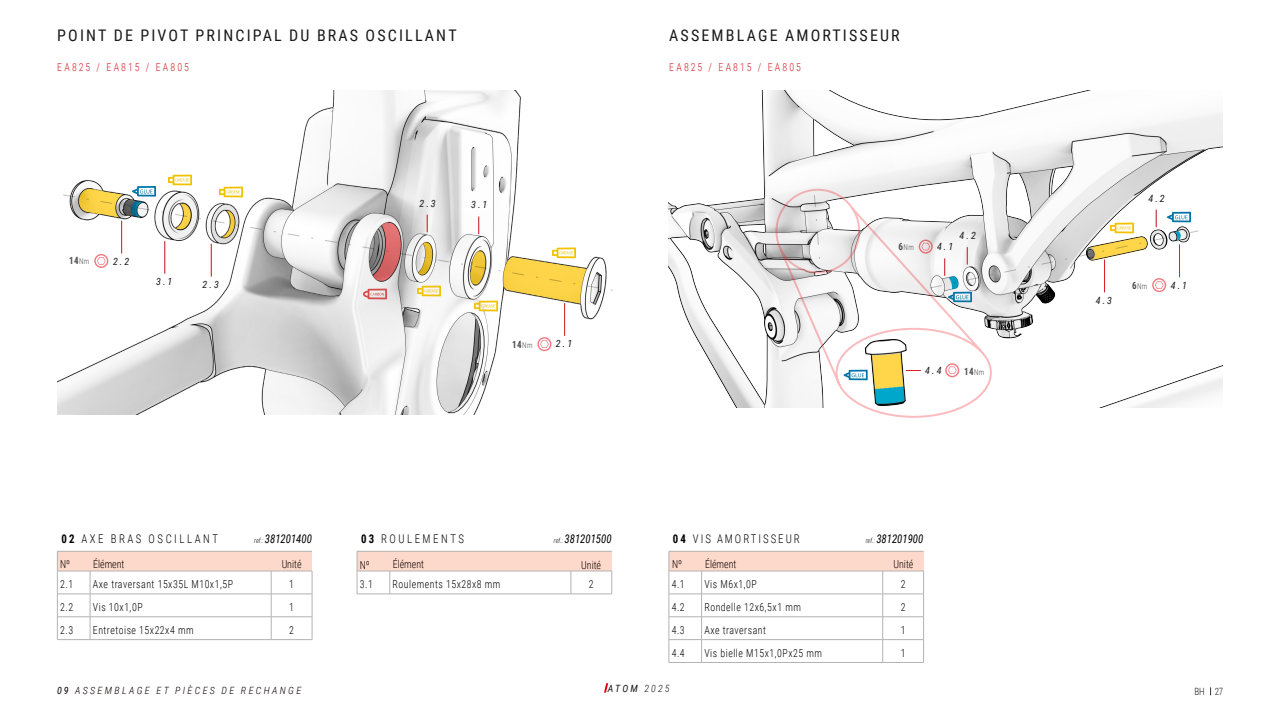
<style>
.page{position:relative;width:1280px;height:720px;background:#fff}
.page>*{position:absolute;margin:0;border:0;box-sizing:border-box;transform-origin:0 0}
.TITULOS_SECUNDARIOS{font:16px "Roboto Condensed";letter-spacing:.135em;color:#1a1a1a}
.tablas{font:italic 12px "Roboto Condensed";color:#000;scale:.9 1}
.HIGHLIGHTS{font:300 12px "Roboto Condensed";letter-spacing:.235em;color:#000;scale:.9 1}
.HIGHLIGHTS-2{font:300 12px "Roboto Condensed";letter-spacing:.185em;color:#000;scale:.9 1}
.Texto_tabla{font:300 11px "Roboto Condensed";letter-spacing:.05em;color:#000;scale:.9 1}
.tablas-2{font:300 11px "Roboto Condensed";color:#0b0002;scale:.9 1}
.referencia_bici{font:300 11px "Roboto Condensed";letter-spacing:.21em;color:#d1232a;scale:.9 1}
.pie_gama{font:italic 10px "Roboto Condensed";color:#1a1a1a}
.pie_gama-2{font:italic 300 10px "Roboto Condensed";letter-spacing:.235em;color:#0b0002}
.HIGHLIGHTS-3{font:700 10px "Roboto Condensed";color:#4d4d4d;scale:.9 1}
.t1{font:300 10px "Roboto Condensed";color:#1a1a1a;scale:.9 1}
.HIGHLIGHTS-4{font:300 8px "Roboto Condensed";color:#4d4d4d;scale:.9 1}
.s1{font-weight:300;font-size:8px}
.s2{font-weight:700;font-size:10px}
.s3{font-weight:700}
.s4{font-weight:300;font-size:7px}
.s5{font-weight:400}
.s6{font-weight:300}
</style>
<div class="page">
<svg style="left:604px;top:683px;width:4px;height:10px"></svg>
<img style="left:57px;top:90px;width:548px;height:324px">
<img style="left:669px;top:90px;width:554px;height:317px">
<hr style="left:564px;top:303px;width:1px;height:33px;background:#dc1e26">
<svg style="left:132px;top:186px;width:24px;height:8px"></svg>
<svg style="left:474px;top:301px;width:24px;height:10px"></svg>
<svg style="left:417px;top:292px;width:24px;height:4px"></svg>
<svg style="left:219px;top:187px;width:24px;height:7px"></svg>
<svg style="left:168px;top:175px;width:24px;height:10px"></svg>
<svg style="left:363px;top:292px;width:24px;height:7px"></svg>
<svg style="left:774px;top:188px;width:219px;height:230px"></svg>
<div style="left:57px;top:551px;width:255px;height:20px;background:#fcd9ca"></div>
<hr style="left:57px;top:594px;width:33px;height:1px;background:#b3b3b3">
<hr style="left:90px;top:594px;width:181px;height:1px;background:#b3b3b3">
<hr style="left:271px;top:594px;width:41px;height:1px;background:#b3b3b3">
<hr style="left:57px;top:617px;width:33px;height:1px;background:#b3b3b3">
<hr style="left:90px;top:617px;width:181px;height:1px;background:#b3b3b3">
<svg style="left:90px;top:572px;width:1px;height:67px"></svg>
<hr style="left:271px;top:617px;width:41px;height:1px;background:#b3b3b3">
<svg style="left:271px;top:572px;width:1px;height:67px"></svg>
<hr style="left:57px;top:639px;width:33px;height:1px;background:#b3b3b3">
<hr style="left:90px;top:639px;width:181px;height:1px;background:#b3b3b3">
<hr style="left:271px;top:639px;width:41px;height:1px;background:#b3b3b3">
<hr style="left:57px;top:551px;width:33px;height:1px;background:#b3b3b3">
<svg style="left:57px;top:551px;width:1px;height:88px"></svg>
<hr style="left:90px;top:551px;width:181px;height:1px;background:#b3b3b3">
<hr style="left:271px;top:551px;width:41px;height:1px;background:#b3b3b3">
<hr style="left:57px;top:571px;width:33px;height:1px;background:#b3b3b3">
<hr style="left:90px;top:571px;width:181px;height:1px;background:#b3b3b3">
<hr style="left:271px;top:571px;width:41px;height:1px;background:#b3b3b3">
<svg style="left:312px;top:571px;width:1px;height:68px"></svg>
<div style="left:669px;top:551px;width:255px;height:20px;background:#fcd9ca"></div>
<hr style="left:669px;top:594px;width:33px;height:1px;background:#b3b3b3">
<hr style="left:702px;top:594px;width:181px;height:1px;background:#b3b3b3">
<hr style="left:883px;top:594px;width:41px;height:1px;background:#b3b3b3">
<hr style="left:669px;top:617px;width:33px;height:1px;background:#b3b3b3">
<hr style="left:702px;top:617px;width:181px;height:1px;background:#b3b3b3">
<hr style="left:883px;top:617px;width:41px;height:1px;background:#b3b3b3">
<hr style="left:669px;top:639px;width:33px;height:1px;background:#b3b3b3">
<svg style="left:701px;top:572px;width:1px;height:90px"></svg>
<svg style="left:883px;top:572px;width:1px;height:90px"></svg>
<hr style="left:669px;top:662px;width:33px;height:1px;background:#b3b3b3">
<hr style="left:702px;top:662px;width:181px;height:1px;background:#b3b3b3">
<hr style="left:883px;top:662px;width:41px;height:1px;background:#b3b3b3">
<hr style="left:669px;top:551px;width:33px;height:1px;background:#b3b3b3">
<svg style="left:669px;top:552px;width:1px;height:110px"></svg>
<hr style="left:702px;top:551px;width:181px;height:1px;background:#b3b3b3">
<hr style="left:883px;top:551px;width:41px;height:1px;background:#b3b3b3">
<hr style="left:669px;top:571px;width:33px;height:1px;background:#b3b3b3">
<hr style="left:702px;top:571px;width:181px;height:1px;background:#b3b3b3">
<hr style="left:883px;top:571px;width:41px;height:1px;background:#b3b3b3">
<hr style="left:702px;top:639px;width:181px;height:1px;background:#b3b3b3">
<hr style="left:883px;top:639px;width:41px;height:1px;background:#b3b3b3">
<svg style="left:923px;top:572px;width:1px;height:90px"></svg>
<div style="left:357px;top:551px;width:255px;height:20px;background:#fcd9ca"></div>
<svg style="left:390px;top:572px;width:1px;height:22px"></svg>
<svg style="left:571px;top:572px;width:1px;height:22px"></svg>
<hr style="left:357px;top:594px;width:33px;height:1px;background:#b3b3b3">
<hr style="left:390px;top:594px;width:181px;height:1px;background:#b3b3b3">
<hr style="left:571px;top:594px;width:41px;height:1px;background:#b3b3b3">
<hr style="left:357px;top:551px;width:33px;height:1px;background:#b3b3b3">
<svg style="left:357px;top:552px;width:1px;height:42px"></svg>
<hr style="left:390px;top:551px;width:181px;height:1px;background:#b3b3b3">
<hr style="left:571px;top:551px;width:41px;height:1px;background:#b3b3b3">
<hr style="left:357px;top:571px;width:33px;height:1px;background:#b3b3b3">
<hr style="left:390px;top:571px;width:181px;height:1px;background:#b3b3b3">
<hr style="left:571px;top:571px;width:41px;height:1px;background:#b3b3b3">
<svg style="left:612px;top:571px;width:1px;height:23px"></svg>
<svg style="left:537px;top:337px;width:14px;height:14px"></svg>
<svg style="left:945px;top:363px;width:14px;height:14px"></svg>
<img style="left:783px;top:303px;width:141px;height:115px">
<svg style="left:62px;top:194px;width:551px;height:98px"></svg>
<svg style="left:813px;top:194px;width:8px;height:77px"></svg>
<svg style="left:919px;top:210px;width:280px;height:92px"></svg>
<p class="TITULOS_SECUNDARIOS" style="left:57px;top:24px;width:401px">POINT DE PIVOT PRINCIPAL DU BRAS OSCILLANT</p>
<p class="TITULOS_SECUNDARIOS" style="left:669px;top:25px;width:232px">ASSEMBLAGE AMORTISSEUR</p>
<p class="referencia_bici" style="left:57px;top:60px;width:148px">EA825 / EA815 / EA805</p>
<p class="referencia_bici" style="left:669px;top:60px;width:148px">EA825 / EA815 / EA805</p>
<p class="HIGHLIGHTS-3" style="left:69px;top:254px;width:24px">14<span class="s1">Nm</span></p>
<p class="pie_gama" style="left:113px;top:254px;width:18px">2.2</p>
<p class="pie_gama" style="left:156px;top:275px;width:18px">3.1</p>
<p class="pie_gama" style="left:203px;top:278px;width:18px">2.3</p>
<p class="pie_gama" style="left:420px;top:196px;width:18px">2.3</p>
<p class="pie_gama" style="left:471px;top:198px;width:18px">3.1</p>
<p class="HIGHLIGHTS-3" style="left:512px;top:337px;width:24px">14<span class="s1">Nm</span></p>
<p class="pie_gama" style="left:556px;top:337px;width:18px">2.1</p>
<p class="HIGHLIGHTS-4" style="left:899px;top:242px;width:18px"><span class="s2">6</span>Nm</p>
<p class="pie_gama" style="left:960px;top:228px;width:18px">4.2</p>
<p class="pie_gama" style="left:937px;top:240px;width:18px">4.1</p>
<p class="pie_gama" style="left:925px;top:363px;width:18px">4.4</p>
<p class="HIGHLIGHTS-3" style="left:964px;top:364px;width:24px">14<span class="s1">Nm</span></p>
<p class="HIGHLIGHTS" style="left:61px;top:530px;width:175px"><span class="s3">02</span> AXE BRAS OSCILLANT</p>
<p class="Texto_tabla" style="left:60px;top:577px;width:16px">2.1</p>
<p class="Texto_tabla" style="left:93px;top:577px;width:157px">Axe traversant 15x35L M10x1,5P</p>
<p class="Texto_tabla" style="left:289px;top:577px;width:7px">1</p>
<p class="Texto_tabla" style="left:60px;top:599px;width:16px">2.2</p>
<p class="Texto_tabla" style="left:93px;top:599px;width:57px">Vis 10x1,0P</p>
<p class="Texto_tabla" style="left:289px;top:599px;width:7px">1</p>
<p class="Texto_tabla" style="left:60px;top:622px;width:16px">2.3</p>
<p class="Texto_tabla" style="left:93px;top:622px;width:113px">Entretoise 15x22x4 mm</p>
<p class="Texto_tabla" style="left:289px;top:622px;width:7px">2</p>
<p class="tablas" style="left:254px;top:530px;width:66px"><span class="s4">ref.:</span> 381201400</p>
<p class="HIGHLIGHTS-2" style="left:673px;top:530px;width:142px"><span class="s3">04</span> VIS AMORTISSEUR</p>
<p class="Texto_tabla" style="left:672px;top:577px;width:16px">4.1</p>
<p class="Texto_tabla" style="left:704px;top:577px;width:60px">Vis M6x1,0P</p>
<p class="Texto_tabla" style="left:901px;top:577px;width:7px">2</p>
<p class="Texto_tabla" style="left:672px;top:599px;width:16px">4.2</p>
<p class="Texto_tabla" style="left:704px;top:599px;width:109px">Rondelle 12x6,5x1 mm</p>
<p class="Texto_tabla" style="left:901px;top:599px;width:7px">2</p>
<p class="Texto_tabla" style="left:672px;top:622px;width:16px">4.3</p>
<p class="Texto_tabla" style="left:704px;top:622px;width:70px">Axe traversant</p>
<p class="Texto_tabla" style="left:901px;top:622px;width:7px">1</p>
<p class="Texto_tabla" style="left:672px;top:645px;width:16px">4.4</p>
<p class="Texto_tabla" style="left:704px;top:645px;width:132px">Vis bielle M15x1,0Px25 mm</p>
<p class="Texto_tabla" style="left:901px;top:645px;width:7px">1</p>
<p class="HIGHLIGHTS" style="left:361px;top:530px;width:116px"><span class="s3">03</span> ROULEMENTS</p>
<p class="tablas" style="left:866px;top:530px;width:66px"><span class="s4">ref.:</span> 381201900</p>
<p class="Texto_tabla" style="left:360px;top:577px;width:16px">3.1</p>
<p class="Texto_tabla" style="left:393px;top:577px;width:121px">Roulements 15x28x8 mm</p>
<p class="Texto_tabla" style="left:589px;top:577px;width:7px">2</p>
<p class="tablas" style="left:554px;top:530px;width:66px"><span class="s4">ref.:</span> 381201500</p>
<p class="tablas-2" style="left:60px;top:556px;width:13px">Nº</p>
<p class="tablas-2" style="left:93px;top:556px;width:36px">Élément</p>
<p class="tablas-2" style="left:282px;top:556px;width:24px">Unité</p>
<p class="tablas-2" style="left:360px;top:557px;width:13px">Nº</p>
<p class="tablas-2" style="left:393px;top:557px;width:36px">Élément</p>
<p class="tablas-2" style="left:581px;top:557px;width:24px">Unité</p>
<p class="tablas-2" style="left:672px;top:557px;width:13px">Nº</p>
<p class="tablas-2" style="left:705px;top:556px;width:36px">Élément</p>
<p class="tablas-2" style="left:894px;top:557px;width:24px">Unité</p>
<p class="pie_gama" style="left:1149px;top:191px;width:18px">4.2</p>
<p class="pie_gama" style="left:1096px;top:293px;width:18px">4.3</p>
<p class="HIGHLIGHTS-4" style="left:1132px;top:280px;width:18px"><span class="s2">6</span>Nm</p>
<p class="pie_gama" style="left:1171px;top:278px;width:18px">4.1</p>
<p class="pie_gama-2" style="left:57px;top:684px;width:246px"><span class="s5">09</span> ASSEMBLAGE ET PIÈCES DE RECHANGE</p>
<p class="pie_gama" style="left:608px;top:682px;width:63px">ATOM <span class="s6">2025</span></p>
<p class="t1" style="left:1194px;top:685px;width:34px">BH 27</p>
</div>
